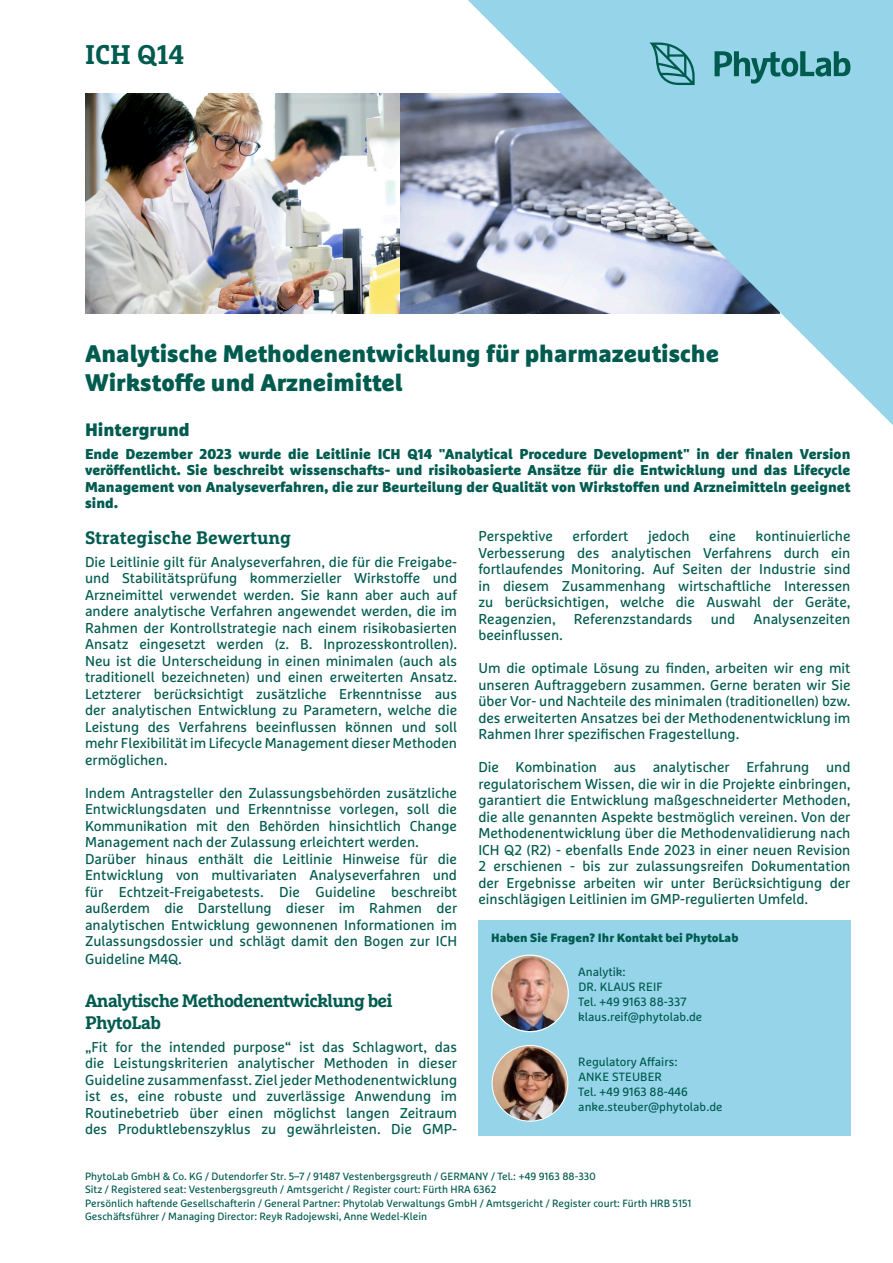
<style>
.page{position:relative;width:893px;height:1263px;background:#fff}
.page>*{position:absolute;margin:0;border:0;box-sizing:border-box;transform-origin:0 0}
.t1{font:700 27px "Marselis Slab Pro";color:#005b4f}
.t2{font:900 24px/28.8px "Marselis Pro";color:#005b4f}
.t3{font:700 18px/21.6px "Marselis Slab Pro";letter-spacing:-.04em;color:#005b4f}
.t4{font:700 18px "Marselis Slab Pro";color:#005b4f}
.t5{font:900 18px "Marselis Pro";color:#005b4f}
.t6{font:14.25px/16.5px "Marselis Pro";color:#005b4f;text-align:justify}
.t7{font:900 14.25px/16.5px "Marselis Pro";color:#005b4f;text-align:justify}
.t8{font:12px/15px "Marselis Pro";color:#005b4f}
.t9{font:900 12px "Marselis Pro";color:#005b4f}
.t10{font:10.5px/13.5px "Marselis Pro";color:#005b4f}
</style>
<div class="page">
<img style="left:85px;top:94px;width:315px;height:220px">
<img style="left:400px;top:94px;width:68px;height:220px">
<svg style="left:468px;top:0;width:425px;height:425px;fill:#96d5e9"></svg>
<svg style="left:649px;top:43px;width:46px;height:42px;background:#66aeb7"></svg>
<svg style="left:715px;top:51px;width:135px;height:33px;background:#5ea7af"></svg>
<div style="left:478px;top:919px;width:372px;height:216px;background:#96d5e9"></div>
<img style="left:492px;top:956px;width:76px;height:75px;border-radius:38px">
<div style="left:491px;top:954px;width:78px;height:78px;border:1px solid #fff;border-radius:50%"></div>
<img style="left:492px;top:1046px;width:75px;height:75px;border-radius:38px">
<div style="left:492px;top:1045px;width:76px;height:76px;border:1px solid #fff;border-radius:50%"></div>
<h1 class="t1" style="left:85px;top:38px;width:101px">ICH Q14</h1>
<h2 class="t2" style="left:85px;top:339px;width:635px">Analytische Methodenentwicklung für pharmazeutische<br>Wirkstoffe und Arzneimittel</h2>
<p class="t5" style="left:85px;top:418px;width:106px">Hintergrund</p>
<p class="t7" style="left:85px;top:445px;width:767px">Ende Dezember 2023 wurde die Leitlinie ICH Q14 "Analytical Procedure Development" in der finalen Version veröffentlicht. Sie beschreibt wissenschafts- und risikobasierte Ansätze für die Entwicklung und das Lifecycle Management von Analyseverfahren, die zur Beurteilung der Qualität von Wirkstoffen und Arzneimitteln geeignet sind.</p>
<p class="t4" style="left:85px;top:527px;width:208px">Strategische Bewertung</p>
<p class="t6" style="left:85px;top:553px;width:374px">Die Leitlinie gilt für Analyseverfahren, die für die Freigabe&shy;und Stabilitätsprüfung kommerzieller Wirkstoffe und Arzneimittel verwendet werden. Sie kann aber auch auf andere analytische Verfahren angewendet werden, die im Rahmen der Kontrollstrategie nach einem risikobasierten Ansatz eingesetzt werden (z. B. Inprozesskontrollen).<br>Neu ist die Unterscheidung in einen minimalen (auch als traditionell bezeichneten) und einen erweiterten Ansatz.<br>Letzterer berücksichtigt zusätzliche Erkenntnisse aus der analytischen Entwicklung zu Parametern, welche die Leistung des Verfahrens beeinflussen können und soll mehr Flexibilität im Lifecycle Management dieser Methoden ermöglichen.</p>
<p class="t6" style="left:85px;top:784px;width:374px;text-align:left">Indem Antragsteller den Zulassungsbehörden zusätzliche Entwicklungsdaten und Erkenntnisse vorlegen, soll die Kommunikation mit den Behörden hinsichtlich Change Management nach der Zulassung erleichtert werden.<br>Darüber hinaus enthält die Leitlinie Hinweise für die Entwicklung von multivariaten Analyseverfahren und für Echtzeit-Freigabetests. Die Guideline beschreibt außerdem die Darstellung dieser im Rahmen der analytischen Entwicklung gewonnenen Informationen im Zulassungsdossier und schlägt damit den Bogen zur ICH</p>
<p class="t6" style="left:85px;top:951px;width:98px">Guideline M4Q.</p>
<p class="t3" style="left:85px;top:990px;width:309px">Analytische Methodenentwicklung bei<br>PhytoLab</p>
<p class="t6" style="left:85px;top:1038px;width:374px">„Fit for the intended purpose“ ist das Schlagwort, das die Leistungskriterien analytischer Methoden in dieser Guideline zusammenfasst. Ziel jeder Methodenentwicklung ist es, eine robuste und zuverlässige Anwendung im Routinebetrieb über einen möglichst langen Zeitraum des Produktlebenszyklus zu gewährleisten. Die GMP-</p>
<p class="t10" style="left:85px;top:1169px;width:608px">PhytoLab GmbH &amp; Co. KG / Dutendorfer Str. 5–7 / 91487 Vestenbergsgreuth / GERMANY / Tel.: +49 9163 88-330<br>Sitz / Registered seat: Vestenbergsgreuth / Amtsgericht / Register court: Fürth HRA 6362<br>Persönlich haftende Gesellschafterin / General Partner: Phytolab Verwaltungs GmbH / Amtsgericht / Register court: Fürth HRB 5151<br>Geschäftsführer / Managing Director: Reyk Radojewski, Anne Wedel-Klein</p>
<p class="t6" style="left:478px;top:528px;width:76px">Perspektive</p>
<p class="t6" style="left:572px;top:528px;width:57px">erfordert</p>
<p class="t6" style="left:648px;top:528px;width:43px">jedoch</p>
<p class="t6" style="left:709px;top:528px;width:28px">eine</p>
<p class="t6" style="left:478px;top:528px;width:374px;text-indent:277px">kontinuierliche Verbesserung des analytischen Verfahrens durch ein fortlaufendes Monitoring. Auf Seiten der Industrie sind in diesem Zusammenhang wirtschaftliche Interessen zu berücksichtigen, welche die Auswahl der Geräte, Reagenzien,</p>
<p class="t6" style="left:574px;top:610px;width:120px">Referenzstandards</p>
<p class="t6" style="left:711px;top:610px;width:26px">und</p>
<p class="t6" style="left:753px;top:610px;width:98px">Analysenzeiten</p>
<p class="t6" style="left:478px;top:627px;width:86px">beeinflussen.</p>
<p class="t6" style="left:478px;top:660px;width:374px">Um die optimale Lösung zu finden, arbeiten wir eng mit unseren Auftraggebern zusammen. Gerne beraten wir Sie über Vor- und Nachteile des minimalen (traditionellen) bzw. des erweiterten Ansatzes bei der Methodenentwicklung im Rahmen Ihrer spezifischen Fragestellung.</p>
<p class="t6" style="left:478px;top:759px;width:374px">Die Kombination aus analytischer Erfahrung und regulatorischem Wissen, die wir in die Projekte einbringen, garantiert die Entwicklung maßgeschneiderter Methoden, die alle genannten Aspekte bestmöglich vereinen. Von der Methodenentwicklung über die Methodenvalidierung nach ICH Q2 (R2) - ebenfalls Ende 2023 in einer neuen Revision 2 erschienen - bis zur zulassungsreifen Dokumentation der Ergebnisse arbeiten wir unter Berücksichtigung der einschlägigen Leitlinien im GMP-regulierten Umfeld.</p>
<p class="t9" style="left:491px;top:930px;width:249px">Haben Sie Fragen? Ihr Kontakt bei PhytoLab</p>
<p class="t8" style="left:578px;top:964px;width:125px">Analytik:<br>DR. KLAUS REIF<br>Tel. +49 9163 88-337 klaus.reif@phytolab.de</p>
<p class="t8" style="left:578px;top:1054px;width:146px">Regulatory Affairs:<br>ANKE STEUBER<br>Tel. +49 9163 88-446 anke.steuber@phytolab.de</p>
</div>
